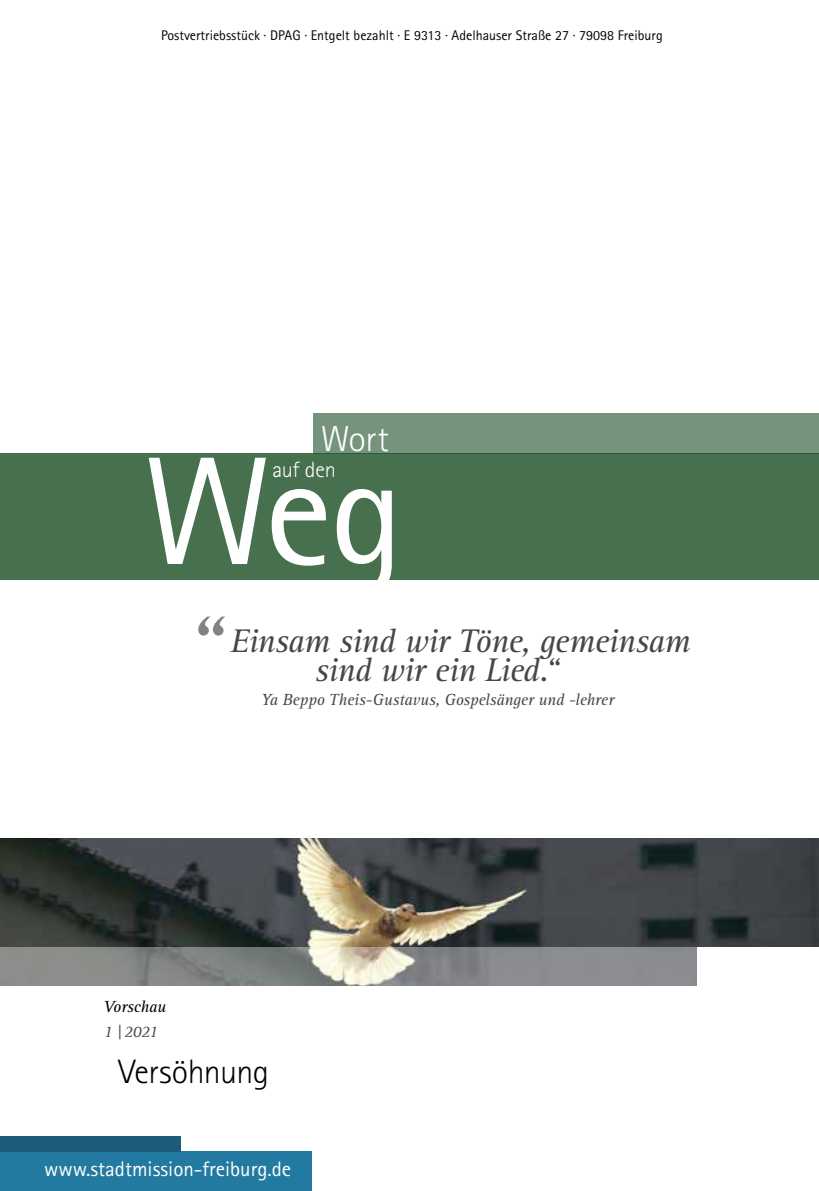
<style>
.page{position:relative;width:819px;height:1191px;background:#fff}
.page>*{position:absolute;margin:0;border:0;box-sizing:border-box;transform-origin:0 0}
.t1{font:154px "Rotis Sans Serif";color:#fff}
.t2{font:italic 88.02px "Rotis Serif";color:#838382}
.t3{font:300 36.23px "Rotis Sans Serif";color:#fff}
.t4{font:italic 33.77px/29.1px "Rotis Serif";letter-spacing:-.025em;color:#474746}
.t5{font:300 33.77px "Rotis Sans Serif";letter-spacing:-.02em;color:#000}
.t6{font:300 22.22px "Rotis Sans Serif";letter-spacing:-.015em;color:#fff}
.t7{font:21px "Rotis Sans Serif";color:#fff}
.t8{font:italic 16.62px "Rotis Serif";letter-spacing:-.015em;color:#474746}
.t9{font:italic 16.62px "Rotis Serif";letter-spacing:-.015em;color:#000}
.t10{font:14px "Rotis Sans Serif";color:#000}
</style>
<div class="page">
<div style="left:0;top:453px;width:819px;height:127px;background:#47704f"></div>
<img style="left:0;top:838px;width:819px;height:108px">
<img style="left:0;top:946px;width:696px;height:39px">
<div style="left:313px;top:413px;width:506px;height:40px;background:#75947b"></div>
<div style="left:0;top:1151px;width:311px;height:40px;background:#237aa1"></div>
<div style="left:0;top:1136px;width:180px;height:15px;background:#1c5c79"></div>
<p class="t10" style="left:161px;top:27px;width:503px">Postvertriebsstück · DPAG · Entgelt bezahlt · E 9313 · Adelhauser Straße 27 · 79098 Freiburg</p>
<h3 class="t3" style="left:320px;top:418px;width:70px">Wort</h3>
<h1 class="t1" style="left:143px;top:421px;width:262px">Weg</h1>
<h3 class="t6" style="left:272px;top:457px;width:65px">auf den</h3>
<h2 class="t2" style="left:184px;top:597px;width:41px">“</h2>
<h3 class="t4" style="left:315px;top:627px;width:377px;text-indent:-85px">Einsam sind wir Töne, gemeinsam sind wir ein Lied.“</h3>
<p class="t8" style="left:261px;top:690px;width:355px">Ya Beppo Theis-Gustavus, Gospelsänger und -lehrer</p>
<p class="t9" style="left:104px;top:997px;width:64px">Vorschau</p>
<p class="t8" style="left:104px;top:1022px;width:56px">1 |2021</p>
<h3 class="t5" style="left:118px;top:1052px;width:152px">Versöhnung</h3>
<h3 class="t7" style="left:44px;top:1156px;width:248px">www.stadtmission-freiburg.de</h3>
</div>
